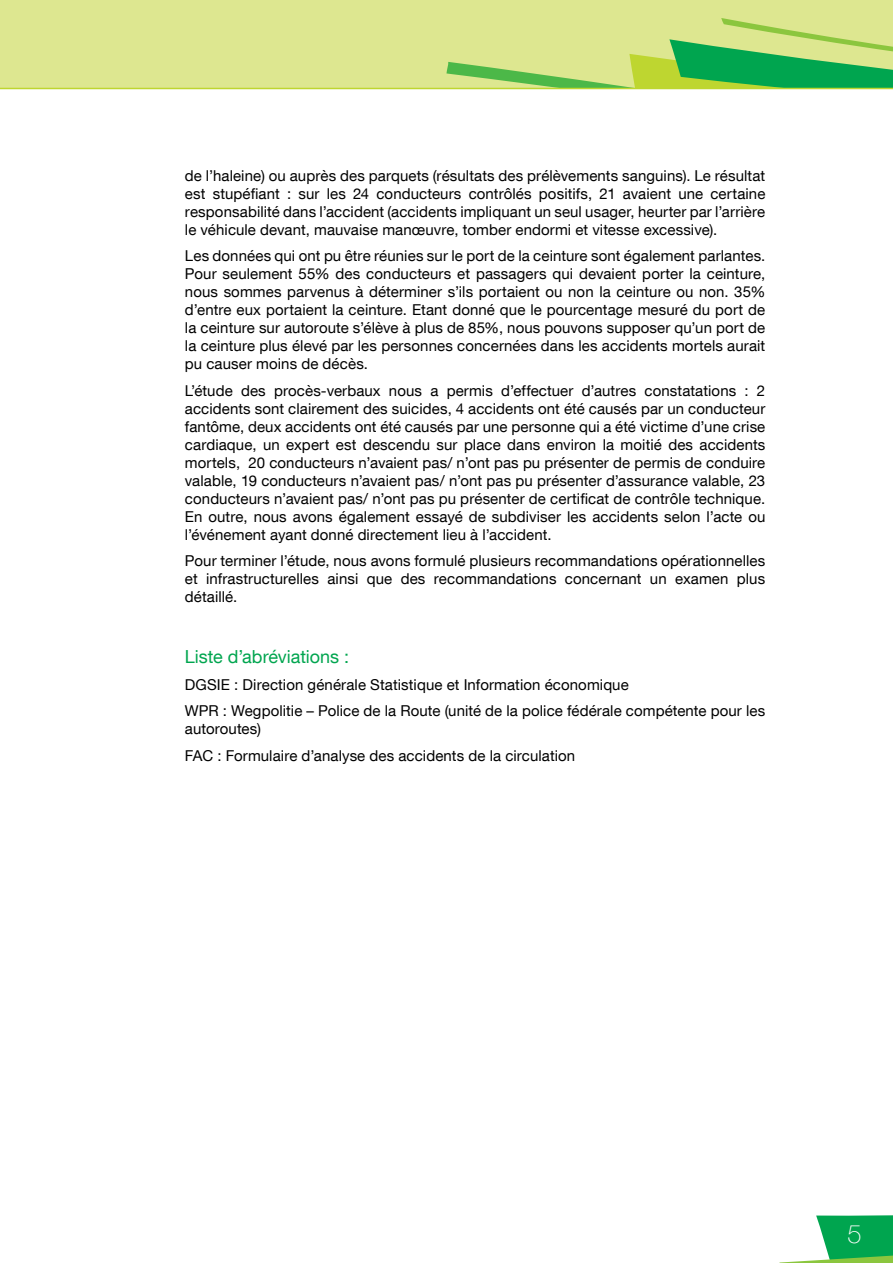
<style>
.page{position:relative;width:893px;height:1263px;background:#fff}
.page>*{position:absolute;margin:0;border:0;box-sizing:border-box;transform-origin:0 0}
.paginanummer{font:100 25.5px "Helvetica Neue LT Com";color:#fff}
.niveau4_zonder_numme{font:18px "Helvetica Neue LT Com";color:#00a54f}
.basistekst{font:15px/18px "Helvetica Neue LT Com";letter-spacing:.005em;color:#000;text-align:justify}
</style>
<div class="page">
<div style="left:0;top:0;width:893px;height:89px;background:#dde790"></div>
<svg style="left:446px;top:18px;width:447px;height:70px"></svg>
<hr style="left:0;top:88px;width:893px;height:1px;background:#bed630">
<svg style="left:779px;top:1215px;width:114px;height:48px"></svg>
<p class="basistekst" style="left:185px;top:166px;width:582px">de l’haleine) ou auprès des parquets (résultats des prélèvements sanguins). Le résultat est stupéfiant : sur les 24 conducteurs contrôlés positifs, 21 avaient une certaine responsabilité dans l’accident (accidents impliquant un seul usager, heurter par l’arrière le véhicule devant, mauvaise manœuvre, tomber endormi et vitesse excessive).</p>
<p class="basistekst" style="left:185px;top:247px;width:582px">Les données qui ont pu être réunies sur le port de la ceinture sont également parlantes.<br>Pour seulement 55% des conducteurs et passagers qui devaient porter la ceinture, nous sommes parvenus à déterminer s’ils portaient ou non la ceinture ou non. 35% d’entre eux portaient la ceinture. Etant donné que le pourcentage mesuré du port de la ceinture sur autoroute s’élève à plus de 85%, nous pouvons supposer qu’un port de la ceinture plus élevé par les personnes concernées dans les accidents mortels aurait pu causer moins de décès.</p>
<p class="basistekst" style="left:185px;top:381px;width:582px">L’étude des procès-verbaux nous a permis d’effectuer d’autres constatations : 2 accidents sont clairement des suicides, 4 accidents ont été causés par un conducteur fantôme, deux accidents ont été causés par une personne qui a été victime d’une crise cardiaque, un expert est descendu sur place dans environ la moitié des accidents mortels, 20 conducteurs n’avaient pas/ n’ont pas pu présenter de permis de conduire valable, 19 conducteurs n’avaient pas/ n’ont pas pu présenter d’assurance valable, 23 conducteurs n’avaient pas/ n’ont pas pu présenter de certificat de contrôle technique.<br>En outre, nous avons également essayé de subdiviser les accidents selon l’acte ou l’événement ayant donné directement lieu à l’accident.</p>
<p class="basistekst" style="left:185px;top:552px;width:582px">Pour terminer l’étude, nous avons formulé plusieurs recommandations opérationnelles et infrastructurelles ainsi que des recommandations concernant un examen plus détaillé.</p>
<p class="niveau4_zonder_numme" style="left:185px;top:646px;width:166px">Liste d’abréviations :</p>
<p class="basistekst" style="left:185px;top:675px;width:445px">DGSIE : Direction générale Statistique et Information économique</p>
<p class="basistekst" style="left:185px;top:701px;width:582px">WPR : Wegpolitie – Police de la Route (unité de la police fédérale compétente pour les autoroutes)</p>
<p class="basistekst" style="left:185px;top:746px;width:392px">FAC : Formulaire d’analyse des accidents de la circulation</p>
<p class="paginanummer" style="left:847px;top:1218px;width:16px">5</p>
</div>
